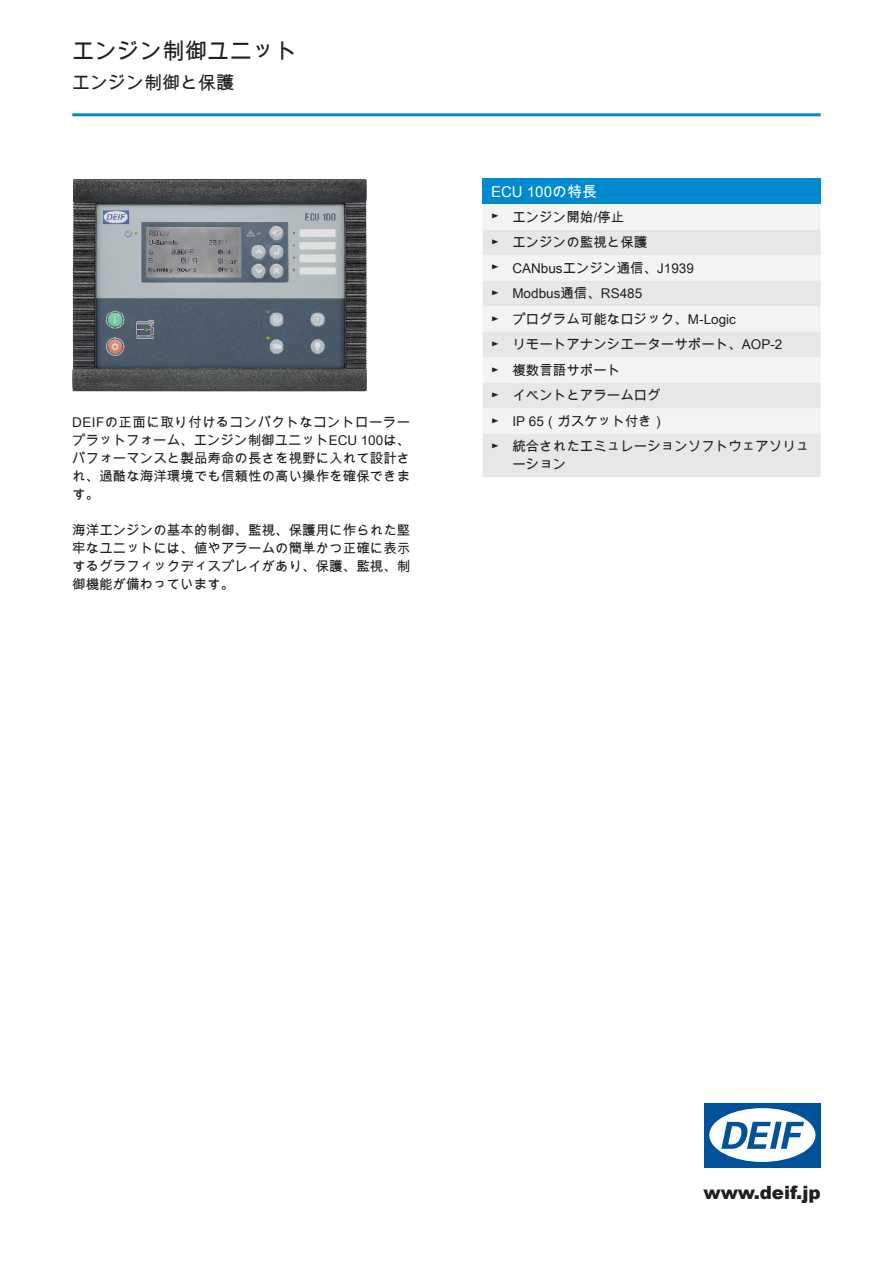
<style>
.page{position:relative;width:893px;height:1263px;background:#fff}
.page>*{position:absolute;margin:0;border:0;box-sizing:border-box;transform-origin:0 0}
.t1{font:22.5px "Arial Unicode MS";color:#231f20}
.t2{font:900 18.3px "Arial";color:#231f20}
.t3{font:18px "Arial Unicode MS";color:#231f20}
.t4{font:15px "Arial Unicode MS";color:#fff}
.t5{font:13.5px/25.5px "Arial Unicode MS";color:#231f20;text-align:justify}
</style>
<div class="page">
<hr style="left:72px;top:113px;width:749px;height:3px;background:#0089cf">
<img style="left:72px;top:179px;width:295px;height:212px">
<div style="left:483px;top:179px;width:338px;height:25px;background:#0089cf"></div>
<div style="left:483px;top:204px;width:338px;height:26px;background:#f2f3f4"></div>
<svg style="left:483px;top:230px;width:338px;height:247px;fill:#e6e7e9"></svg>
<div style="left:704px;top:1103px;width:117px;height:64px;background:#01529a"></div>
<div style="left:709px;top:1108px;width:106px;height:54px;background:#fff;border-radius:50%"></div>
<svg style="left:721px;top:1122px;width:83px;height:27px"></svg>
<h1 class="t1" style="left:72px;top:34px;width:226px">エンジン制御ユニット</h1>
<h3 class="t3" style="left:72px;top:70px;width:163px">エンジン制御と保護</h3>
<p class="t5" style="left:72px;top:412px;width:340px;line-height:18px">DEIFの正面に取り付けるコンパクトなコントローラープラットフォーム、エンジン制御ユニットECU 100は、パフォーマンスと製品寿命の長さを視野に入れて設計され、過酷な海洋環境でも信頼性の高い操作を確保できます。</p>
<p class="t5" style="left:72px;top:520px;width:340px;line-height:18px">海洋エンジンの基本的制御、監視、保護用に作られた堅牢なユニットには、値やアラームの簡単かつ正確に表示するグラフィックディスプレイがあり、保護、監視、制御機能が備わっています。</p>
<p class="t4" style="left:491px;top:181px;width:107px">ECU 100の特長</p>
<p class="t5" style="left:491px;top:204px;width:320px;text-align:left">► エンジン開始/停止<br>► エンジンの監視と保護<br>► CANbusエンジン通信、J1939<br>► Modbus通信、RS485<br>► プログラム可能なロジック、M-Logic<br>► リモートアナンシエーターサポート、AOP-2<br>► 複数言語サポート<br>► イベントとアラームログ<br>► IP 65（ガスケット付き）<br>► 統合されたエミュレーションソフトウェアソリュ</p>
<p class="t5" style="left:512px;top:452px;width:55px">ーション</p>
<h2 class="t2" style="left:703px;top:1179px;width:119px">www.deif.jp</h2>
</div>
